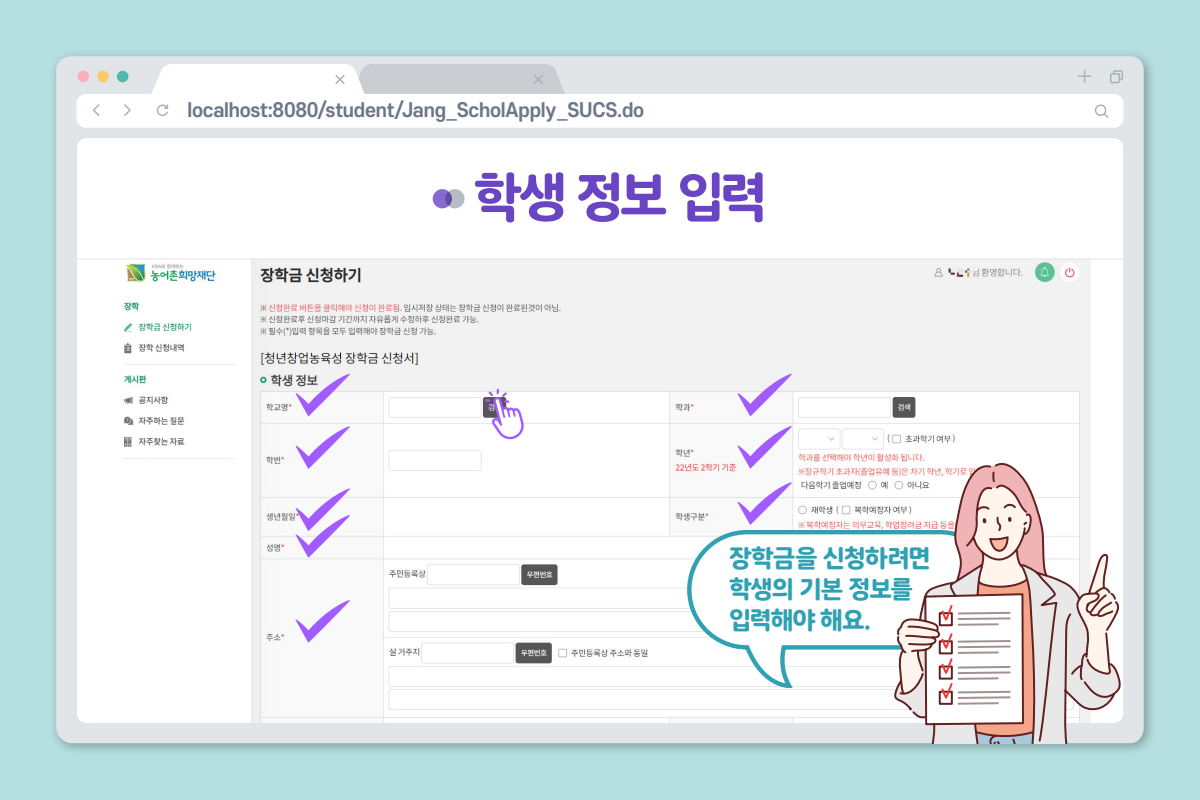
<style>
.page{position:relative;width:1200px;height:800px;background:#b6dfe1}
.page>*{position:absolute;margin:0;border:0;box-sizing:border-box;transform-origin:0 0}
.t1{font:51.25px "SD Gothic Neo Round h Eb";color:#6945c3}
.t2{font:800 24.38px/30.8px "Tmoney Round Wind";letter-spacing:-.065em;color:#30a0b3}
.t3{font:700 18.75px "S Core Dream 6";letter-spacing:-.015em;color:#6d778a}
</style>
<div class="page">
<div style="left:49px;top:49px;width:1108px;height:708px;background:#000;opacity:.3"></div>
<div style="left:56px;top:56px;width:1088px;height:687px;background:#e1e5e7"></div>
<svg style="left:1078px;top:70px;width:13px;height:13px"></svg>
<svg style="left:1110px;top:70px;width:13px;height:13px"></svg>
<div style="left:77px;top:94px;width:1046px;height:34px;background:#fff;border-radius:10px"></div>
<svg style="left:157px;top:105px;width:11px;height:11px"></svg>
<svg style="left:1094px;top:104px;width:14px;height:14px"></svg>
<svg style="left:93px;top:104px;width:6px;height:12px"></svg>
<svg style="left:124px;top:104px;width:7px;height:12px"></svg>
<div style="left:77px;top:71px;width:12px;height:11px;background:#faafba;border-radius:50%"></div>
<div style="left:97px;top:71px;width:12px;height:11px;background:#fac969;border-radius:50%"></div>
<div style="left:117px;top:71px;width:11px;height:11px;background:#4ebaab;border-radius:50%"></div>
<svg style="left:149px;top:64px;width:418px;height:30px"></svg>
<div style="left:77px;top:138px;width:1046px;height:585px;background:#fff;border-radius:10px"></div>
<img style="left:124px;top:260px;width:967px;height:463px">
<div style="left:433px;top:189px;width:19px;height:19px;background:#876acf;border-radius:50%"></div>
<svg style="left:445px;top:189px;width:20px;height:19px"></svg>
<hr style="left:76px;top:259px;width:1048px;height:1px;background:#e1e5e7">
<svg style="left:296px;top:374px;width:54px;height:42px"></svg>
<svg style="left:738px;top:374px;width:54px;height:42px"></svg>
<svg style="left:738px;top:426px;width:54px;height:43px"></svg>
<svg style="left:738px;top:482px;width:54px;height:43px"></svg>
<svg style="left:296px;top:426px;width:54px;height:43px"></svg>
<svg style="left:296px;top:488px;width:54px;height:70px"></svg>
<svg style="left:296px;top:600px;width:54px;height:43px"></svg>
<svg style="left:485px;top:389px;width:39px;height:50px"></svg>
<svg style="left:685px;top:528px;width:208px;height:175px"></svg>
<svg style="left:893px;top:459px;width:230px;height:284px"></svg>
<svg style="left:895px;top:459px;width:225px;height:284px"></svg>
<p class="t3" style="left:188px;top:97px;width:458px">localhost:8080/student/Jang_ScholApply_SUCS.do</p>
<h1 class="t1" style="left:474px;top:172px;width:295px">학생 정보 입력</h1>
<h2 class="t2" style="left:729px;top:542px;width:204px">장학금을 신청하려면 학생의 기본 정보를 입력해야 해요.</h2>
</div>
